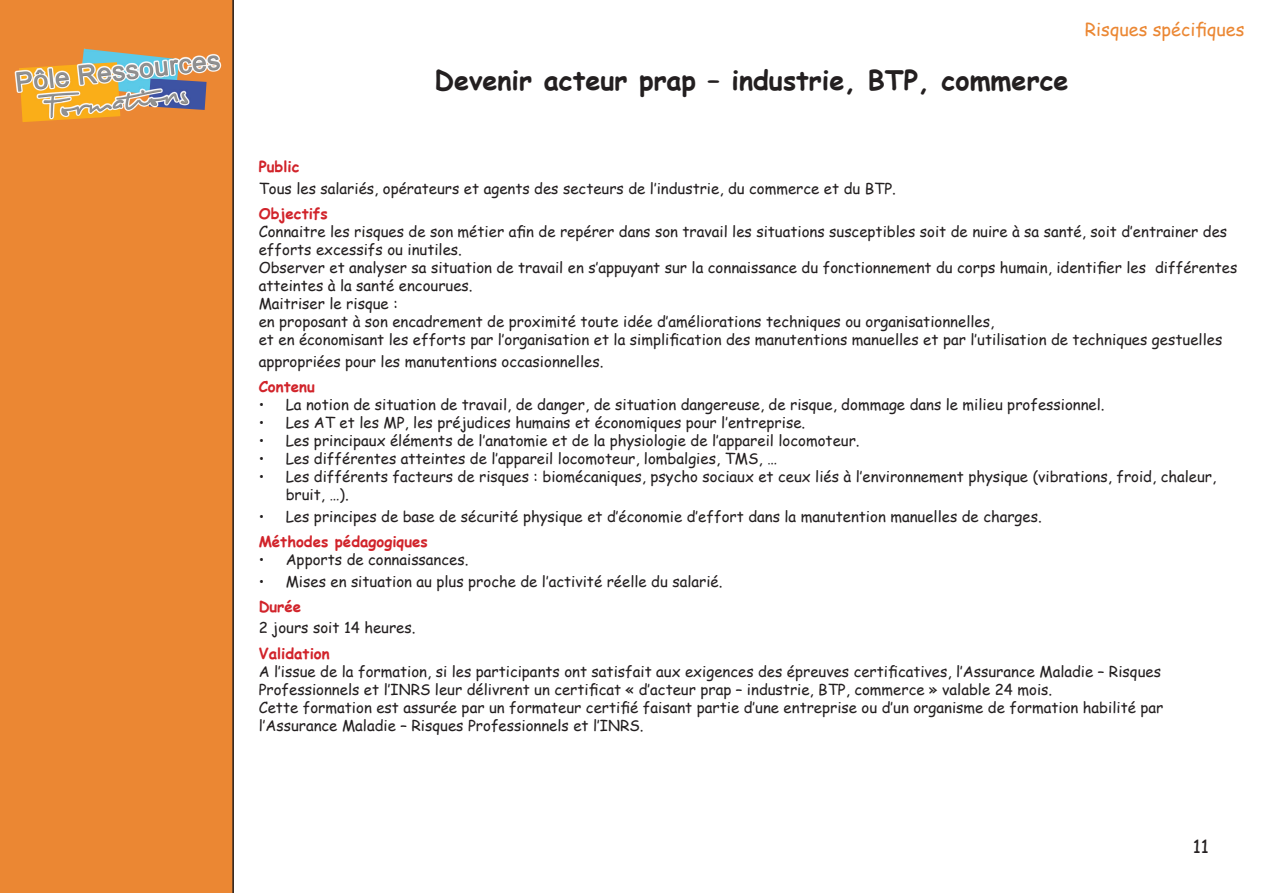
<style>
.page{position:relative;width:1263px;height:893px;background:#fff}
.page>*{position:absolute;margin:0;border:0;box-sizing:border-box;transform-origin:0 0}
.t1{font:700 27px "Comic Sans MS";color:#231f20}
.t2{font:18px "Comic Sans MS";color:#eb8733}
.t3{font:18px "Comic Sans MS";color:#231f20}
.t4{font:15px/18px "Comic Sans MS";color:#231f20}
.t5{font:700 15px "Comic Sans MS";color:#d1232a}
</style>
<div class="page">
<div style="left:0;top:0;width:234px;height:893px;background:#eb8733"></div>
<img style="left:0;top:34px;width:234px;height:96px">
<img style="left:80px;top:49px;width:99px;height:48px">
<img style="left:19px;top:62px;width:101px;height:60px">
<img style="left:149px;top:78px;width:58px;height:32px">
<p class="t1" style="left:435px;top:60px;width:635px">Devenir acteur prap – industrie, BTP, commerce</p>
<p class="t2" style="left:1085px;top:16px;width:161px">Risques spécifiques</p>
<p class="t5" style="left:259px;top:156px;width:42px">Public</p>
<p class="t4" style="left:259px;top:179px;width:639px">Tous les salariés, opérateurs et agents des secteurs de l’industrie, du commerce et du BTP.</p>
<p class="t5" style="left:259px;top:203px;width:71px">Objectifs</p>
<p class="t4" style="left:259px;top:222px;width:970px">Connaitre les risques de son métier afin de repérer dans son travail les situations susceptibles soit de nuire à sa santé, soit d’entrainer des efforts excessifs ou inutiles.</p>
<p class="t4" style="left:259px;top:258px;width:980px">Observer et analyser sa situation de travail en s’appuyant sur la connaissance du fonctionnement du corps humain, identifier les différentes atteintes à la santé encourues.</p>
<p class="t4" style="left:259px;top:294px;width:141px">Maitriser le risque :</p>
<p class="t4" style="left:259px;top:312px;width:737px">en proposant à son encadrement de proximité toute idée d’améliorations techniques ou organisationnelles,</p>
<p class="t4" style="left:259px;top:329px;width:965px;line-height:21.6px">et en économisant les efforts par l’organisation et la simplification des manutentions manuelles et par l’utilisation de techniques gestuelles appropriées pour les manutentions occasionnelles.</p>
<p class="t5" style="left:259px;top:376px;width:58px">Contenu</p>
<p class="t4" style="left:259px;top:395px;width:847px">• La notion de situation de travail, de danger, de situation dangereuse, de risque, dommage dans le milieu professionnel.</p>
<p class="t4" style="left:259px;top:413px;width:548px">• Les AT et les MP, les préjudices humains et économiques pour l’entreprise.</p>
<p class="t4" style="left:259px;top:431px;width:602px">• Les principaux éléments de l’anatomie et de la physiologie de l’appareil locomoteur.</p>
<p class="t4" style="left:259px;top:449px;width:520px">• Les différentes atteintes de l’appareil locomoteur, lombalgies, TMS, …</p>
<p class="t4" style="left:286px;top:467px;width:932px;text-indent:-27px">• Les différents facteurs de risques : biomécaniques, psycho sociaux et ceux liés à l’environnement physique (vibrations, froid, chaleur, bruit, …).</p>
<p class="t4" style="left:259px;top:507px;width:785px">• Les principes de base de sécurité physique et d’économie d’effort dans la manutention manuelles de charges.</p>
<p class="t5" style="left:259px;top:530px;width:171px">Méthodes pédagogiques</p>
<p class="t4" style="left:259px;top:550px;width:211px">• Apports de connaissances.</p>
<p class="t4" style="left:259px;top:572px;width:465px">• Mises en situation au plus proche de l’activité réelle du salarié.</p>
<p class="t5" style="left:259px;top:595px;width:44px">Durée</p>
<p class="t4" style="left:259px;top:618px;width:158px">2 jours soit 14 heures.</p>
<p class="t5" style="left:259px;top:642px;width:72px">Validation</p>
<p class="t4" style="left:259px;top:662px;width:904px">A l’issue de la formation, si les participants ont satisfait aux exigences des épreuves certificatives, l’Assurance Maladie – Risques<br>Professionnels et l’INRS leur délivrent un certificat « d’acteur prap – industrie, BTP, commerce » valable 24 mois.</p>
<p class="t4" style="left:259px;top:698px;width:906px">Cette formation est assurée par un formateur certifié faisant partie d’une entreprise ou d’un organisme de formation habilité par l’Assurance Maladie – Risques Professionnels et l’INRS.</p>
<p class="t3" style="left:1193px;top:833px;width:18px">11</p>
</div>
